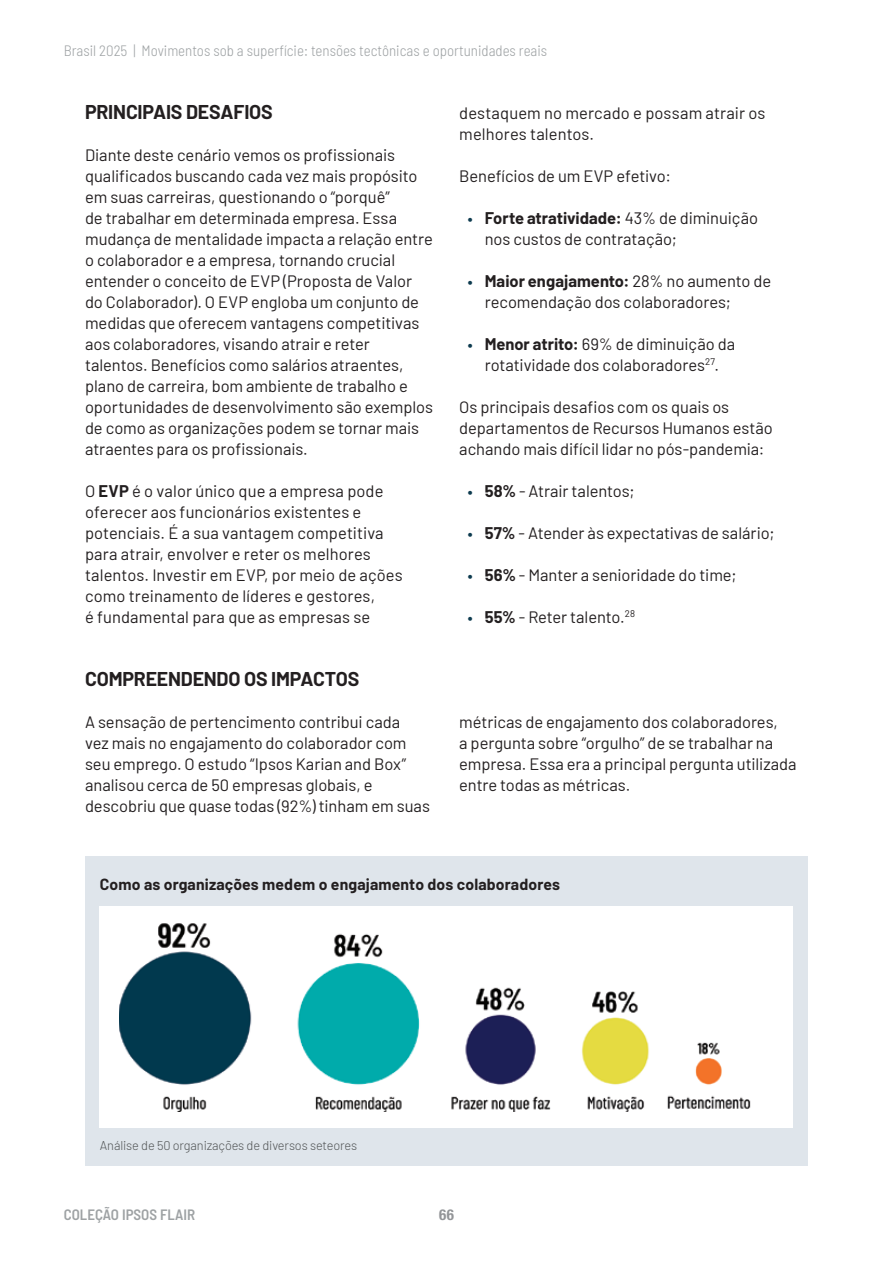
<style>
.page{position:relative;width:893px;height:1263px;background:#fff}
.page>*{position:absolute;margin:0;border:0;box-sizing:border-box;transform-origin:0 0}
.t1{font:700 19.5px "Barlow";letter-spacing:-.01em;color:#231f20}
.t2{font:16.5px/21px "Barlow";color:#231f20}
.t3{font:700 15.75px "Barlow";letter-spacing:.01em;color:#231f20}
.t4{font:300 semi-condensed 15px "Barlow";color:#9ea2a4}
.t5{font:600 semi-condensed 15px "Barlow";color:#9ea2a4}
.t6{font:700 condensed 15px "Helvetica Neue LT Pro";color:#939598}
.t7{font:300 12.75px "Barlow";letter-spacing:-.01em;color:#505354}
.s1{font-weight:700}
.s2{font-weight:600;font-stretch:semi-condensed;font-size:15.75px;color:#0d3b4f}
</style>
<div class="page">
<div style="left:85px;top:856px;width:723px;height:309px;background:#dfe5eb"></div>
<div style="left:100px;top:906px;width:693px;height:221px;background:#fff"></div>
<img style="left:119px;top:923px;width:632px;height:188px">
<p class="t4" style="left:64px;top:40px;width:485px">Brasil 2025 | Movimentos sob a superfície: tensões tectônicas e oportunidades reais</p>
<p class="t1" style="left:85px;top:97px;width:189px">PRINCIPAIS DESAFIOS</p>
<p class="t2" style="left:85px;top:143px;width:349px">Diante deste cenário vemos os profissionais qualificados buscando cada vez mais propósito em suas carreiras, questionando o “porquê”<br>de trabalhar em determinada empresa. Essa mudança de mentalidade impacta a relação entre o colaborador e a empresa, tornando crucial entender o conceito de EVP (Proposta de Valor do Colaborador). O EVP engloba um conjunto de medidas que oferecem vantagens competitivas aos colaboradores, visando atrair e reter talentos. Benefícios como salários atraentes, plano de carreira, bom ambiente de trabalho e oportunidades de desenvolvimento são exemplos de como as organizações podem se tornar mais atraentes para os profissionais.</p>
<p class="t2" style="left:85px;top:479px;width:319px">O <span class="s1">EVP</span> é o valor único que a empresa pode oferecer aos funcionários existentes e potenciais. É a sua vantagem competitiva para atrair, envolver e reter os melhores talentos. Investir em EVP, por meio de ações como treinamento de líderes e gestores,<br>é fundamental para que as empresas se</p>
<p class="t2" style="left:459px;top:101px;width:308px">destaquem no mercado e possam atrair os melhores talentos.</p>
<p class="t2" style="left:459px;top:164px;width:213px">Benefícios de um EVP efetivo:</p>
<p class="t2" style="left:485px;top:206px;width:275px;text-indent:-17px"><span class="s2">•</span> <span class="s1">Forte atratividade:</span> 43% de diminuição nos custos de contratação;</p>
<p class="t2" style="left:485px;top:269px;width:288px;text-indent:-17px"><span class="s2">•</span> <span class="s1">Maior engajamento:</span> 28% no aumento de recomendação dos colaboradores;</p>
<p class="t2" style="left:468px;top:332px;width:269px;text-align:center"><span class="s2">•</span> <span class="s1">Menor atrito:</span> 69% de diminuição da rotatividade dos colaboradores<sup>27</sup>.</p>
<p class="t2" style="left:459px;top:395px;width:315px">Os principais desafios com os quais os departamentos de Recursos Humanos estão achando mais difícil lidar no pós-pandemia:</p>
<p class="t2" style="left:468px;top:479px;width:168px"><span class="s2">•</span> <span class="s1">58%</span> - Atrair talentos;</p>
<p class="t2" style="left:468px;top:521px;width:308px"><span class="s2">•</span> <span class="s1">57%</span> - Atender às expectativas de salário;</p>
<p class="t2" style="left:468px;top:563px;width:270px"><span class="s2">•</span> <span class="s1">56%</span> - Manter a senioridade do time;</p>
<p class="t2" style="left:468px;top:605px;width:169px"><span class="s2">•</span> <span class="s1">55%</span> - Reter talento.<sup>28</sup></p>
<p class="t1" style="left:85px;top:664px;width:276px">COMPREENDENDO OS IMPACTOS</p>
<p class="t2" style="left:85px;top:710px;width:346px">A sensação de pertencimento contribui cada<br>vez mais no engajamento do colaborador com seu emprego. O estudo “Ipsos Karian and Box” analisou cerca de 50 empresas globais, e descobriu que quase todas (92%) tinham em suas</p>
<p class="t2" style="left:459px;top:710px;width:339px">métricas de engajamento dos colaboradores,<br>a pergunta sobre “orgulho” de se trabalhar na empresa. Essa era a principal pergunta utilizada entre todas as métricas.</p>
<p class="t3" style="left:100px;top:872px;width:461px">Como as organizações medem o engajamento dos colaboradores</p>
<p class="t7" style="left:100px;top:1136px;width:259px">Análise de 50 organizações de diversos seteores</p>
<p class="t5" style="left:64px;top:1204px;width:133px">COLEÇÃO IPSOS FLAIR</p>
<p class="t6" style="left:439px;top:1206px;width:16px">66</p>
</div>
